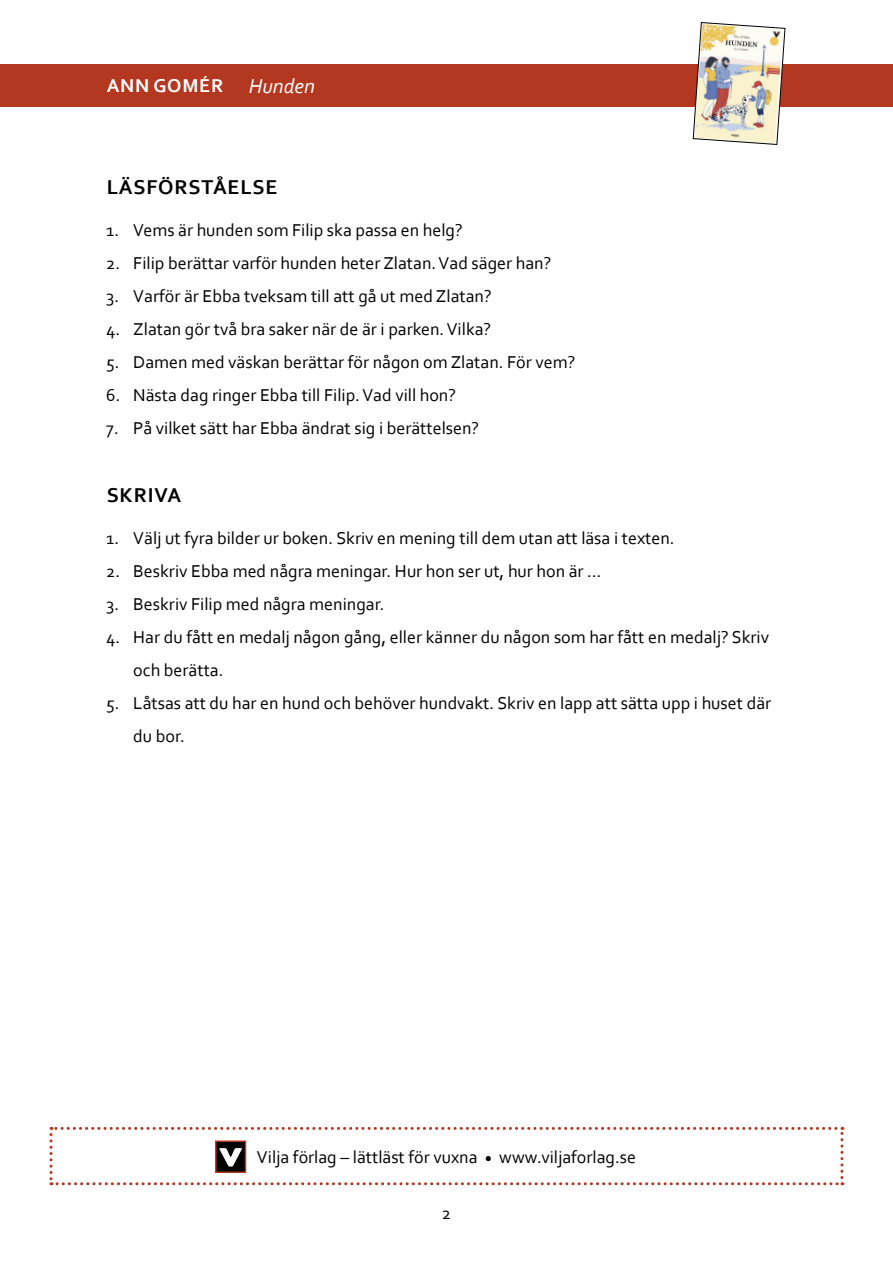
<style>
.page{position:relative;width:893px;height:1263px;background:#fff}
.page>*{position:absolute;margin:0;border:0;box-sizing:border-box;transform-origin:0 0}
.t1{font:700 21px "Corbel";letter-spacing:.04em;color:#000}
.t2{font:700 19.5px "Corbel";letter-spacing:.04em;color:#fff}
.t3{font:18px/33px "Corbel";color:#000}
.s1{font-weight:400;font-style:italic;font-size:21px}
</style>
<div class="page">
<div style="left:0;top:64px;width:893px;height:42px;background:#b43720"></div>
<svg style="left:50px;top:1127px;width:793px;height:58px"></svg>
<div style="left:215px;top:1140px;width:31px;height:33px;border:2px solid #b43720"></div>
<img style="left:693px;top:22px;width:92px;height:123px">
<p class="t2" style="left:107px;top:74px;width:210px">ANN GOMÉR <span class="s1">Hunden</span></p>
<p class="t1" style="left:107px;top:174px;width:172px">LÄSFÖRSTÅELSE</p>
<p class="t3" style="left:106px;top:213px;width:358px">1. Vems är hunden som Filip ska passa en helg?</p>
<p class="t3" style="left:106px;top:246px;width:447px">2. Filip berättar varför hunden heter Zlatan. Vad säger han?</p>
<p class="t3" style="left:106px;top:279px;width:387px">3. Varför är Ebba tveksam till att gå ut med Zlatan?</p>
<p class="t3" style="left:106px;top:312px;width:386px">4. Zlatan gör två bra saker när de är i parken. Vilka?</p>
<p class="t3" style="left:106px;top:345px;width:471px">5. Damen med väskan berättar för någon om Zlatan. För vem?</p>
<p class="t3" style="left:106px;top:378px;width:351px">6. Nästa dag ringer Ebba till Filip. Vad vill hon?</p>
<p class="t3" style="left:106px;top:411px;width:374px">7. På vilket sätt har Ebba ändrat sig i berättelsen?</p>
<p class="t1" style="left:107px;top:482px;width:76px">SKRIVA</p>
<p class="t3" style="left:106px;top:521px;width:570px">1. Välj ut fyra bilder ur boken. Skriv en mening till dem utan att läsa i texten.</p>
<p class="t3" style="left:106px;top:554px;width:497px">2. Beskriv Ebba med några meningar. Hur hon ser ut, hur hon är …</p>
<p class="t3" style="left:106px;top:587px;width:280px">3. Beskriv Filip med några meningar.</p>
<p class="t3" style="left:133px;top:620px;width:637px;text-indent:-27px">4. Har du fått en medalj någon gång, eller känner du någon som har fått en medalj? Skriv och berätta.</p>
<p class="t3" style="left:133px;top:686px;width:639px;text-indent:-27px">5. Låtsas att du har en hund och behöver hundvakt. Skriv en lapp att sätta upp i huset där du bor.</p>
<p class="t3" style="left:257px;top:1140px;width:381px">Vilja förlag – lättläst för vuxna <sub>•</sub> www.viljaforlag.se</p>
<p class="t3" style="left:442px;top:1196px;width:11px">2</p>
</div>
